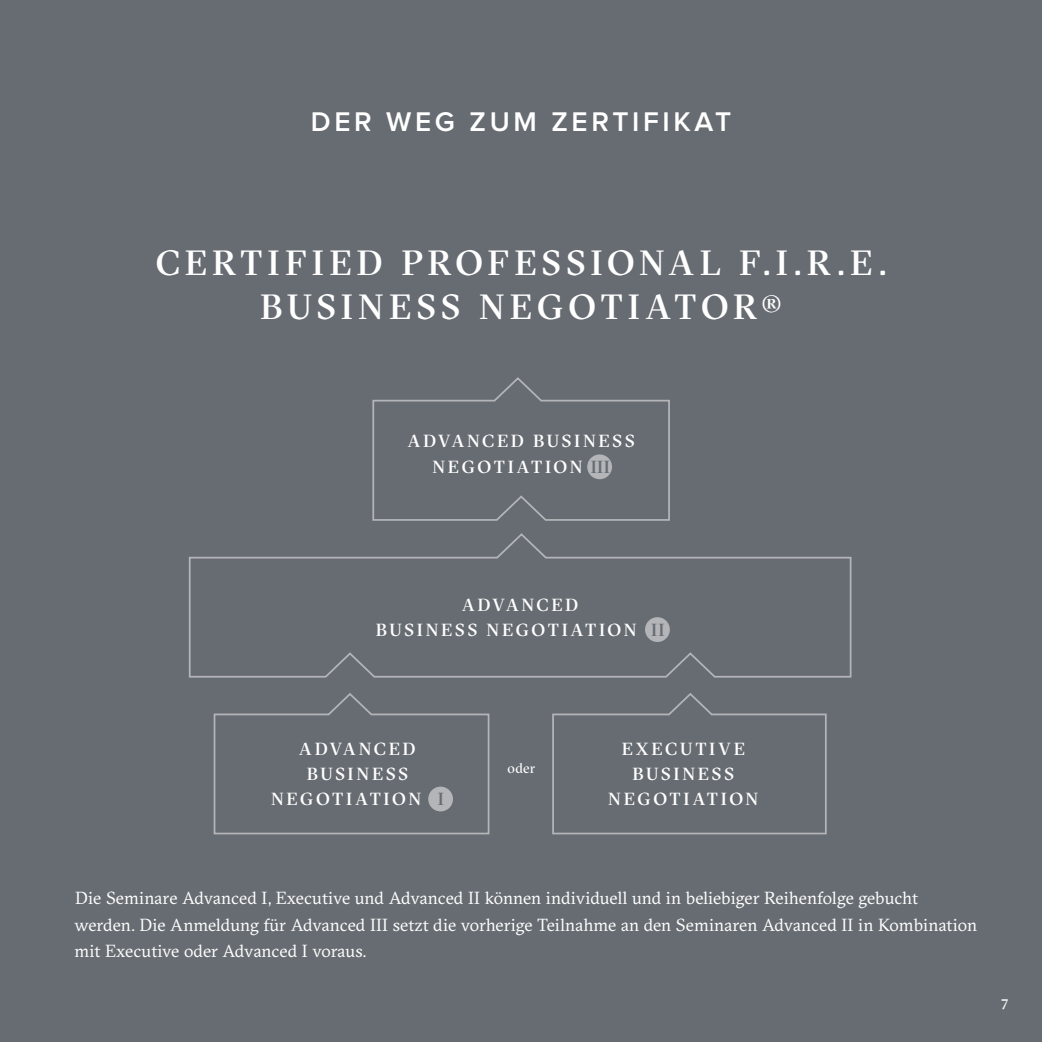
<style>
.page{position:relative;width:1042px;height:1042px;background:#676c72}
.page>*{position:absolute;margin:0;border:0;box-sizing:border-box;transform-origin:0 0}
.t1{font:500 35px/43.8px "GT Sectra Fine";letter-spacing:.15em;color:#fff;text-align:center}
.t2{font:600 28px "Proxima Nova";letter-spacing:.13em;color:#fff}
.t3{font:17.5px/26.2px "GT Sectra";color:#fff}
.t4{font:500 17.5px/25.2px "GT Sectra Fine";letter-spacing:.16em;color:#fff;text-align:center}
.t5{font:14px "GT Sectra Fine";color:#fff}
.t6{font:500 14px "GT Sectra Fine";color:#fff}
.s1{color:#676c72}
</style>
<div class="page">
<svg style="left:213px;top:693px;width:277px;height:142px"></svg>
<svg style="left:552px;top:693px;width:275px;height:142px"></svg>
<svg style="left:188px;top:533px;width:664px;height:145px"></svg>
<svg style="left:372px;top:377px;width:298px;height:144px"></svg>
<div style="left:428px;top:786px;width:25px;height:25px;background:#b3b5b8;border-radius:50%"></div>
<div style="left:645px;top:617px;width:25px;height:25px;background:#b3b5b8;border-radius:50%"></div>
<div style="left:587px;top:454px;width:25px;height:25px;background:#b3b5b8;border-radius:50%"></div>
<h2 class="t2" style="left:311px;top:109px;width:422px">DER WEG ZUM ZERTIFIKAT</h2>
<h1 class="t1" style="left:156px;top:241px;width:732px">CERTIFIED PROFESSIONAL F.I.R.E.<br>BUSINESS NEGOTIATOR®</h1>
<p class="t4" style="left:408px;top:429px;width:228px">ADVANCED BUSINESS<br>NEGOTIATION <span class="s1">III</span></p>
<p class="t4" style="left:376px;top:592px;width:290px">ADVANCED<br>BUSINESS NEGOTIATION <span class="s1">II</span></p>
<p class="t4" style="left:271px;top:736px;width:174px">ADVANCED<br>BUSINESS<br>NEGOTIATION <span class="s1">I</span></p>
<p class="t5" style="left:507px;top:760px;width:29px">oder</p>
<p class="t4" style="left:608px;top:736px;width:151px">EXECUTIVE<br>BUSINESS<br>NEGOTIATION</p>
<p class="t3" style="left:74px;top:886px;width:904px">Die Seminare Advanced I, Executive und Advanced II können individuell und in beliebiger Reihenfolge gebucht werden. Die Anmeldung für Advanced III setzt die vorherige Teilnahme an den Seminaren Advanced II in Kombination mit Executive oder Advanced I voraus.</p>
<p class="t6" style="left:1001px;top:993px;width:8px">7</p>
</div>
